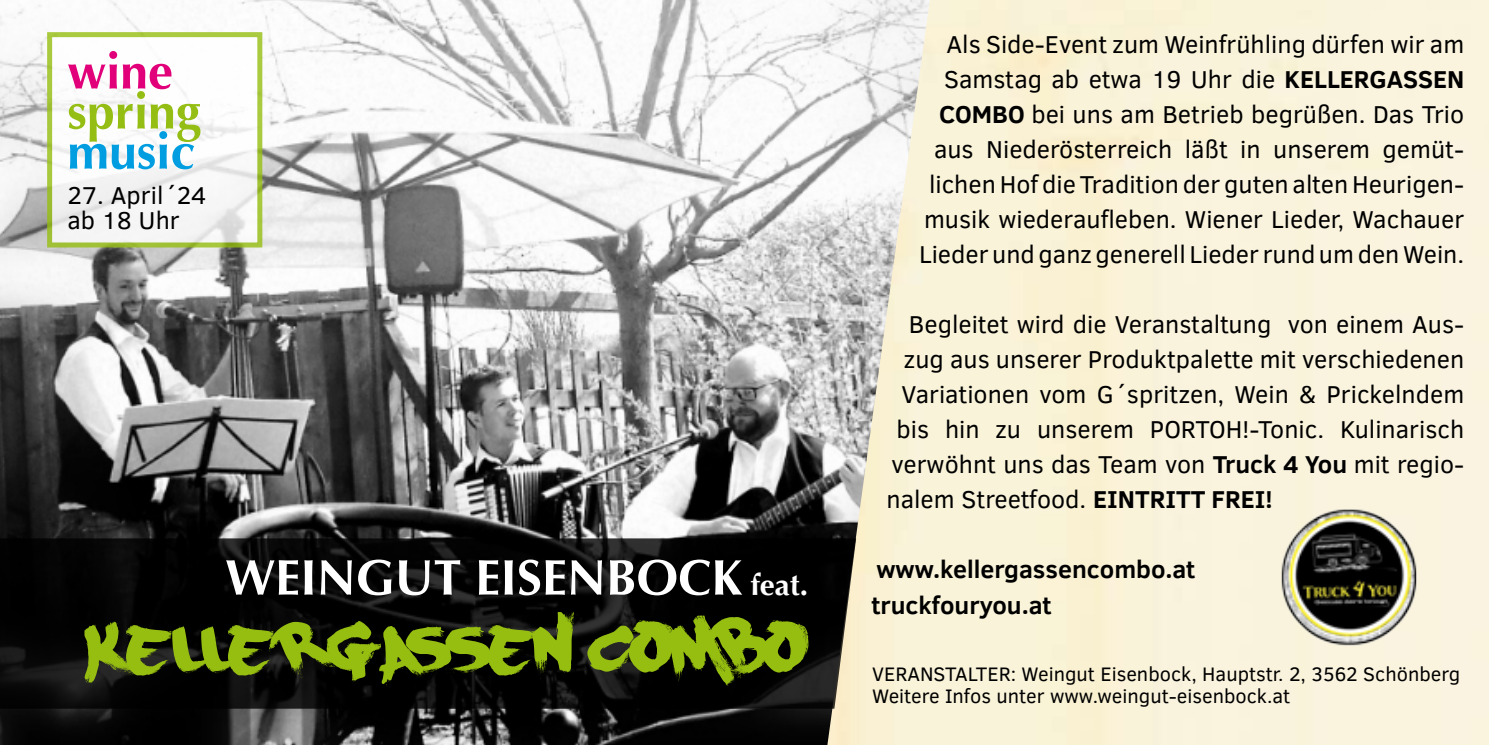
<style>
.page{position:relative;width:1489px;height:745px;background:#fff}
.page>*{position:absolute;margin:0;border:0;box-sizing:border-box;transform-origin:0 0}
.t1{font:55px "Paint Cans";color:#96be11}
.t2{font:700 50px "Optima";color:#fff}
.t3{font:700 50px "Optima";color:#95be14}
.t4{font:700 50px "Optima";color:#009ee0}
.t5{font:700 50px "Optima";color:#e2007a}
.t6{font:25px/35px "Clear Sans";color:#000}
.t7{font:700 25px/35px "Clear Sans";color:#000}
.t8{font:20px/22.5px "Clear Sans";color:#000}
.s1{font-size:30px}
.s2{font-weight:700}
</style>
<div class="page">
<img style="left:0;top:0;width:931px;height:744px">
<svg style="left:0;top:538px;width:856px;height:170px;background:#090909"></svg>
<img style="left:1277px;top:504px;width:142px;height:142px">
<div style="left:50px;top:35px;width:210px;height:210px;background:#fff"></div>
<div style="left:47px;top:32px;width:215px;height:215px;border:5px solid #96be11"></div>
<h2 class="t5" style="left:67px;top:42px;width:107px">wine</h2>
<h2 class="t3" style="left:67px;top:82px;width:135px">spring</h2>
<h2 class="t4" style="left:67px;top:122px;width:129px">music</h2>
<p class="t6" style="left:67px;top:182px;width:141px;line-height:25px">27. April´24 ab 18 Uhr</p>
<h2 class="t2" style="left:225px;top:548px;width:584px">WEINGUT EISENBOCK <span class="s1">feat.</span></h2>
<h1 class="t1" style="left:85px;top:602px;width:720px">KELLERGASSEN COMBO</h1>
<p class="t6" style="left:919px;top:26px;width:547px;text-align:right">Als Side-Event zum Weinfrühling dürfen wir am Samstag ab etwa 19 Uhr die <span class="s2">KELLERGASSEN COMBO</span> bei uns am Betrieb begrüßen. Das Trio aus Niederösterreich läßt in unserem gemüt&shy;lichen Hof die Tradition der guten alten Heurigen&shy;musik wiederaufleben. Wiener Lieder, Wachauer Lieder und ganz generell Lieder rund um den Wein.</p>
<p class="t6" style="left:909px;top:306px;width:557px">Begleitet wird die Veranstaltung von einem Aus-</p>
<p class="t6" style="left:904px;top:341px;width:561px">zug aus unserer Produktpalette mit verschiedenen</p>
<p class="t6" style="left:901px;top:376px;width:564px">Variationen vom G´spritzen, Wein &amp; Prickelndem</p>
<p class="t6" style="left:896px;top:411px;width:569px">bis hin zu unserem PORTOH!-Tonic. Kulinarisch</p>
<p class="t6" style="left:891px;top:446px;width:574px">verwöhnt uns das Team von <span class="s2">Truck 4 You</span> mit regio-</p>
<p class="t6" style="left:886px;top:481px;width:387px">nalem Streetfood. <span class="s2">EINTRITT FREI!</span></p>
<p class="t7" style="left:871px;top:551px;width:325px">www.kellergassencombo.at truckfouryou.at</p>
<p class="t8" style="left:872px;top:662px;width:589px">VERANSTALTER: Weingut Eisenbock, Hauptstr. 2, 3562 Schönberg<br>Weitere Infos unter www.weingut-eisenbock.at</p>
</div>
